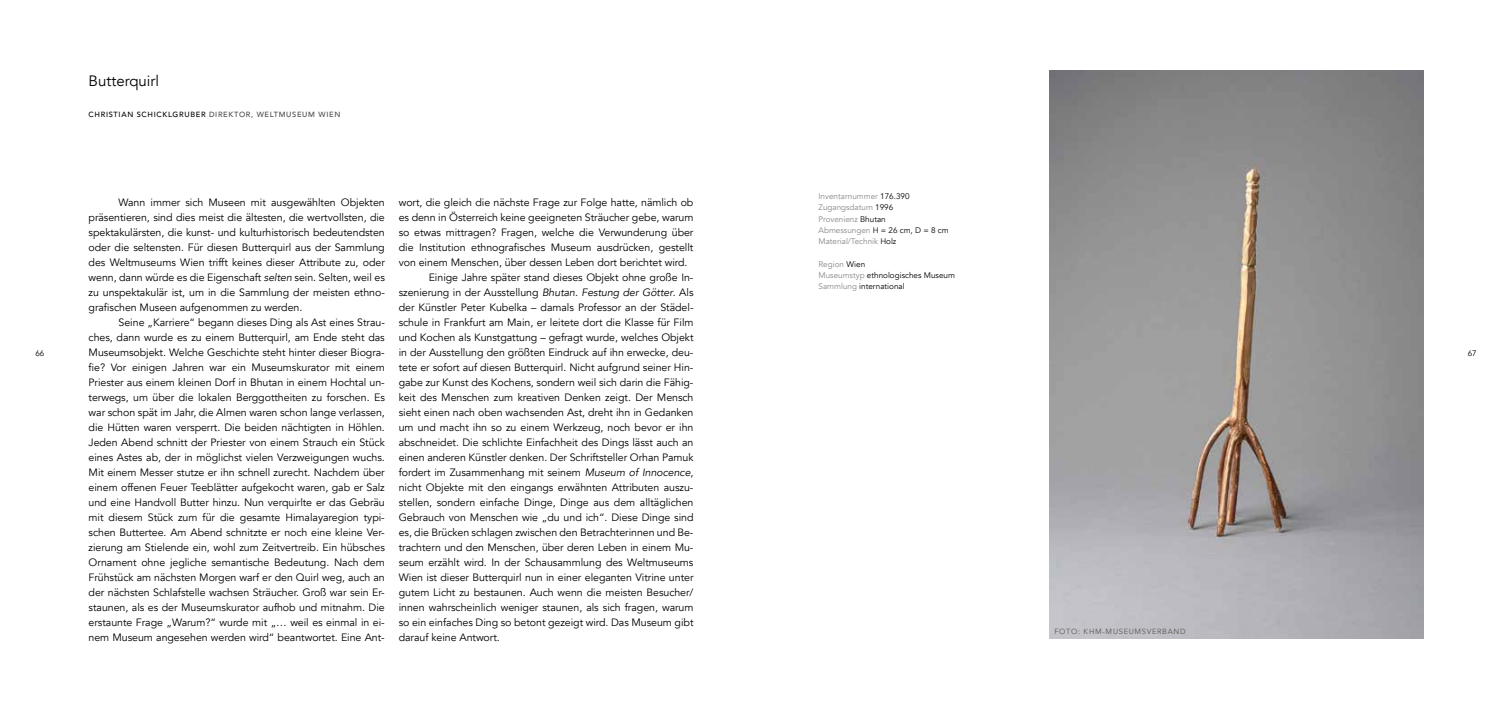
<style>
.page{position:relative;width:1512px;height:709px;background:#fff}
.page>*{position:absolute;margin:0;border:0;box-sizing:border-box;transform-origin:0 0}
.t1{font:15px "Avenir";color:#000}
.t2{font:10.62px/15px "Avenir";letter-spacing:-.005em;color:#000;text-align:justify}
.t3{font:8.12px/11.2px "Avenir";color:#878786}
.t4{font:8.12px/11.2px "Avenir";color:#000}
.t5{font:500 7.5px "Avenir";letter-spacing:.09em;color:#494948}
.t6{font:7.5px "Avenir";letter-spacing:.09em;color:#565656}
.s1{color:#000}
.s2{color:#878786}
.s3{font-style:italic}
</style>
<div class="page">
<img style="left:1050px;top:71px;width:373px;height:567px">
<h1 class="t1" style="left:89px;top:72px;width:72px">Butterquirl</h1>
<p class="t5" style="left:89px;top:108px;width:253px"><span class="s1">CHRISTIAN SCHICKLGRUBER</span> DIREKTOR, WELTMUSEUM WIEN</p>
<p class="t3" style="left:818px;top:191px;width:132px">Inventarnummer <span class="s1">176.390<br></span>Zugangsdatum <span class="s1">1996<br></span>Provenienz <span class="s1">Bhutan<br></span>Abmessungen <span class="s1">H = 26 cm, D = 8 cm<br></span>Material/Technik <span class="s1">Holz</span></p>
<p class="t4" style="left:818px;top:258px;width:138px"><span class="s2">Region</span> Wien<br><span class="s2">Museumstyp</span> ethnologisches Museum<br><span class="s2">Sammlung</span> international</p>
<p class="t2" style="left:89px;top:195px;width:298px;text-indent:30px">Wann immer sich Museen mit ausgewählten Objekten präsentieren, sind dies meist die ältesten, die wertvollsten, die spektakulärsten, die kunst- und kulturhistorisch bedeutendsten oder die seltensten. Für diesen Butterquirl aus der Sammlung des Weltmuseums Wien trifft keines dieser Attribute zu, oder wenn, dann würde es die Eigenschaft <span class="s3">selten</span> sein. Selten, weil es zu unspektakulär ist, um in die Sammlung der meisten ethno&shy;grafischen Museen aufgenommen zu werden.</p>
<p class="t2" style="left:89px;top:315px;width:298px;text-indent:30px">Seine „Karriere“ begann dieses Ding als Ast eines Strau&shy;ches, dann wurde es zu einem Butterquirl, am Ende steht das Museumsobjekt. Welche Geschichte steht hinter dieser Biogra&shy;fie? Vor einigen Jahren war ein Museumskurator mit einem Priester aus einem kleinen Dorf in Bhutan in einem Hochtal un&shy;terwegs, um über die lokalen Berggottheiten zu forschen. Es war schon spät im Jahr, die Almen waren schon lange verlassen, die Hütten waren versperrt. Die beiden nächtigten in Höhlen.<br>Jeden Abend schnitt der Priester von einem Strauch ein Stück eines Astes ab, der in möglichst vielen Verzweigungen wuchs.<br>Mit einem Messer stutze er ihn schnell zurecht. Nachdem über einem offenen Feuer Teeblätter aufgekocht waren, gab er Salz und eine Handvoll Butter hinzu. Nun verquirlte er das Gebräu mit diesem Stück zum für die gesamte Himalayaregion typi&shy;schen Buttertee. Am Abend schnitzte er noch eine kleine Ver&shy;zierung am Stielende ein, wohl zum Zeitvertreib. Ein hübsches Ornament ohne jegliche semantische Bedeutung. Nach dem Frühstück am nächsten Morgen warf er den Quirl weg, auch an der nächsten Schlafstelle wachsen Sträucher. Groß war sein Er&shy;staunen, als es der Museumskurator aufhob und mitnahm. Die erstaunte Frage „Warum?“ wurde mit „… weil es einmal in ei&shy;nem Museum angesehen werden wird“ beantwortet. Eine Ant-</p>
<p class="t2" style="left:399px;top:195px;width:296px">wort, die gleich die nächste Frage zur Folge hatte, nämlich ob</p>
<p class="t2" style="left:399px;top:210px;width:296px">es denn in Österreich keine geeigneten Sträucher gebe, warum</p>
<p class="t2" style="left:399px;top:225px;width:296px">so etwas mittragen? Fragen, welche die Verwunderung über</p>
<p class="t2" style="left:399px;top:240px;width:296px">die Institution ethnografisches Museum ausdrücken, gestellt</p>
<p class="t2" style="left:399px;top:255px;width:290px">von einem Menschen, über dessen Leben dort berichtet wird.</p>
<p class="t2" style="left:429px;top:270px;width:266px">Einige Jahre später stand dieses Objekt ohne große In-</p>
<p class="t2" style="left:399px;top:285px;width:296px">szenierung in der Ausstellung <span class="s3">Bhutan. Festung der Götter</span>. Als</p>
<p class="t2" style="left:399px;top:300px;width:296px">der Künstler Peter Kubelka – damals Professor an der Städel-</p>
<p class="t2" style="left:399px;top:315px;width:296px">schule in Frankfurt am Main, er leitete dort die Klasse für Film</p>
<p class="t2" style="left:399px;top:330px;width:296px">und Kochen als Kunstgattung – gefragt wurde, welches Objekt</p>
<p class="t2" style="left:399px;top:345px;width:296px">in der Ausstellung den größten Eindruck auf ihn erwecke, deu-</p>
<p class="t2" style="left:399px;top:360px;width:296px">tete er sofort auf diesen Butterquirl. Nicht aufgrund seiner Hin-</p>
<p class="t2" style="left:399px;top:375px;width:296px">gabe zur Kunst des Kochens, sondern weil sich darin die Fähig-</p>
<p class="t2" style="left:399px;top:390px;width:296px">keit des Menschen zum kreativen Denken zeigt. Der Mensch</p>
<p class="t2" style="left:399px;top:405px;width:296px">sieht einen nach oben wachsenden Ast, dreht ihn in Gedanken</p>
<p class="t2" style="left:399px;top:420px;width:296px">um und macht ihn so zu einem Werkzeug, noch bevor er ihn</p>
<p class="t2" style="left:399px;top:435px;width:296px">abschneidet. Die schlichte Einfachheit des Dings lässt auch an</p>
<p class="t2" style="left:399px;top:450px;width:296px">einen anderen Künstler denken. Der Schriftsteller Orhan Pamuk</p>
<p class="t2" style="left:399px;top:465px;width:296px">fordert im Zusammenhang mit seinem <span class="s3">Museum of Innocence</span>,</p>
<p class="t2" style="left:399px;top:480px;width:296px">nicht Objekte mit den eingangs erwähnten Attributen auszu-</p>
<p class="t2" style="left:399px;top:495px;width:296px">stellen, sondern einfache Dinge, Dinge aus dem alltäglichen</p>
<p class="t2" style="left:399px;top:510px;width:296px">Gebrauch von Menschen wie „du und ich“. Diese Dinge sind</p>
<p class="t2" style="left:399px;top:525px;width:296px">es, die Brücken schlagen zwischen den Betrachterinnen und Be-</p>
<p class="t2" style="left:399px;top:540px;width:296px">trachtern und den Menschen, über deren Leben in einem Mu-</p>
<p class="t2" style="left:399px;top:555px;width:296px">seum erzählt wird. In der Schausammlung des Weltmuseums</p>
<p class="t2" style="left:399px;top:570px;width:296px">Wien ist dieser Butterquirl nun in einer eleganten Vitrine unter</p>
<p class="t2" style="left:399px;top:585px;width:296px">gutem Licht zu bestaunen. Auch wenn die meisten Besucher/</p>
<p class="t2" style="left:399px;top:600px;width:296px">innen wahrscheinlich weniger staunen, als sich fragen, warum</p>
<p class="t2" style="left:399px;top:615px;width:296px">so ein einfaches Ding so betont gezeigt wird. Das Museum gibt</p>
<p class="t2" style="left:399px;top:630px;width:103px">darauf keine Antwort.</p>
<p class="t4" style="left:35px;top:348px;width:11px">66</p>
<p class="t4" style="left:1467px;top:348px;width:11px">67</p>
<p class="t6" style="left:1054px;top:626px;width:133px">FOTO: KHM-MUSEUMSVERBAND</p>
</div>
